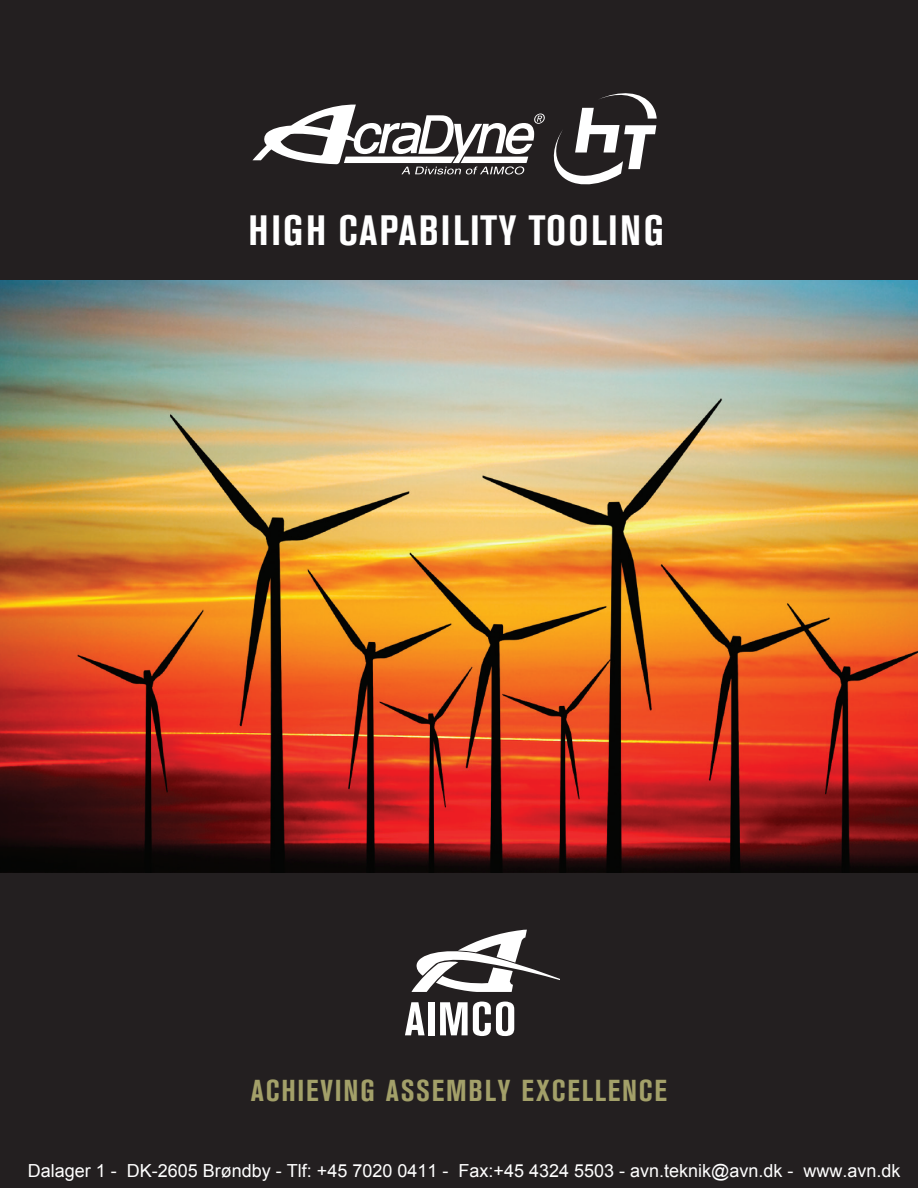
<style>
.page{position:relative;width:918px;height:1188px;background:#231f20}
.page>*{position:absolute;margin:0;border:0;box-sizing:border-box;transform-origin:0 0}
.t1{font:700 condensed 42px "Akzidenz Grotesk BE";letter-spacing:.045em;color:#fff}
.New_Style_Sheet{font:700 condensed 30px "Akzidenz Grotesk BE";letter-spacing:.06em;color:#a3a069}
.t2{font:18px "Arial";color:#fff}
</style>
<div class="page">
<img style="left:0;top:281px;width:918px;height:591px">
<svg style="left:252px;top:105px;width:293px;height:70px"></svg>
<svg style="left:553px;top:93px;width:104px;height:92px"></svg>
<svg style="left:411px;top:929px;width:148px;height:63px"></svg>
<svg style="left:405px;top:1002px;width:20px;height:33px"></svg>
<div style="left:428px;top:1002px;width:6px;height:33px;background:#fff"></div>
<svg style="left:440px;top:1002px;width:74px;height:34px"></svg>
<p class="t1" style="left:249px;top:206px;width:417px">HIGH CAPABILITY TOOLING</p>
<p class="New_Style_Sheet" style="left:251px;top:1073px;width:418px">ACHIEVING ASSEMBLY EXCELLENCE</p>
<p class="t2" style="left:28px;top:1159px;width:874px">Dalager 1 - DK-2605 Brøndby - Tlf: +45 7020 0411 - Fax:+45 4324 5503 - avn.teknik@avn.dk - www.avn.dk</p>
</div>
